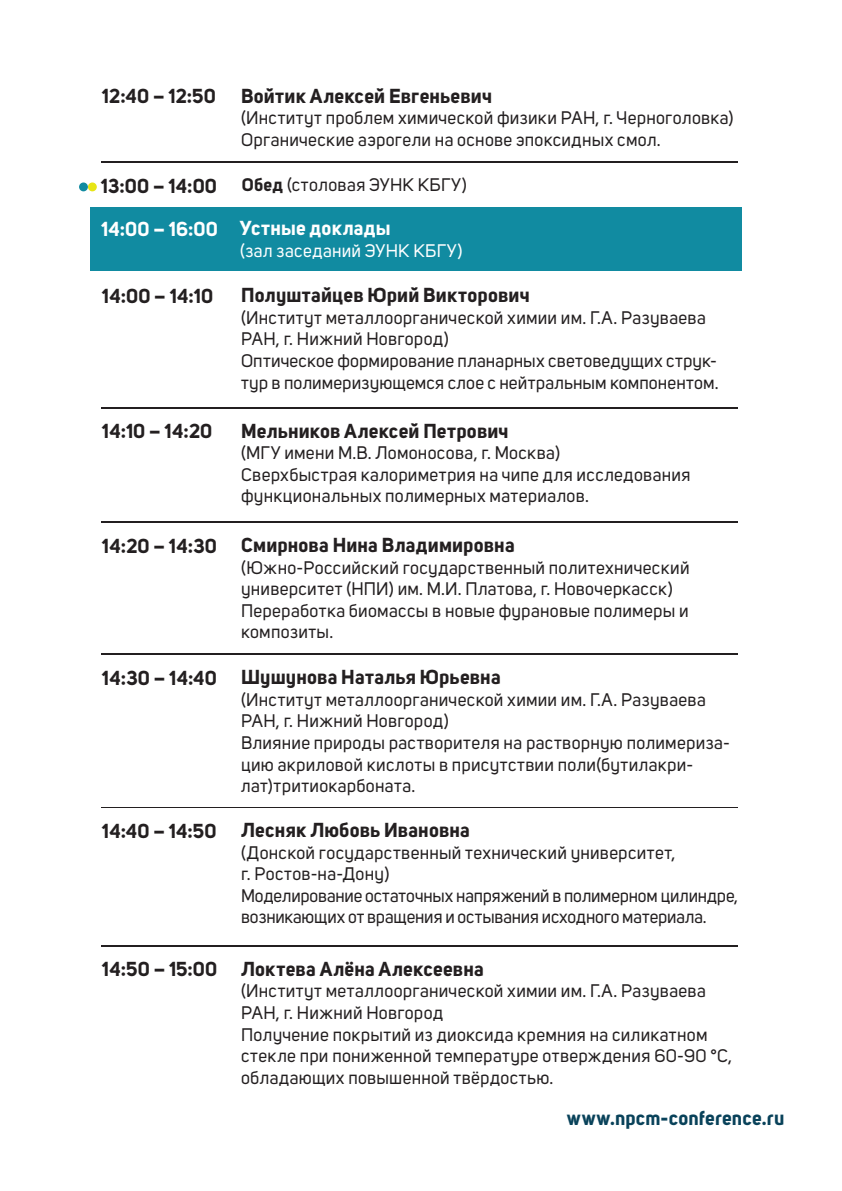
<style>
.page{position:relative;width:842px;height:1191px;background:#fff}
.page>*{position:absolute;margin:0;border:0;box-sizing:border-box;transform-origin:0 0}
.t1{font:700 20px "Uni Sans";letter-spacing:.01em;color:#231f20}
.t2{font:700 20px "Uni Sans";letter-spacing:.01em;color:#fff}
.t3{font:700 20px "Uni Sans";letter-spacing:.015em;color:#09425a}
.t4{font:18px/21.6px "Uni Sans";letter-spacing:.015em;color:#231f20}
.t5{font:18px "Uni Sans";letter-spacing:.03em;color:#fff}
.s1{font-weight:700;font-size:20px}
.s2{font-weight:700}
</style>
<div class="page">
<div style="left:90px;top:207px;width:651px;height:64px;background:#118ba1"></div>
<hr style="left:102px;top:162px;width:636px;height:1px;background:#231f20">
<hr style="left:102px;top:407px;width:636px;height:1px;background:#231f20">
<hr style="left:102px;top:522px;width:636px;height:1px;background:#231f20">
<hr style="left:102px;top:654px;width:636px;height:1px;background:#231f20">
<hr style="left:102px;top:806px;width:636px;height:1px;background:#231f20">
<hr style="left:102px;top:945px;width:636px;height:1px;background:#231f20">
<div style="left:88px;top:182px;width:9px;height:9px;background:#e7e515;border-radius:50%"></div>
<div style="left:79px;top:182px;width:9px;height:9px;background:#118ba1;border-radius:50%"></div>
<p class="t1" style="left:102px;top:84px;width:116px">12:40 – 12:50</p>
<p class="t1" style="left:241px;top:83px;width:252px">Войтик Алексей Евгеньевич</p>
<p class="t4" style="left:241px;top:107px;width:494px">(Институт проблем химической физики РАН, г. Черноголовка)<br>Органические аэрогели на основе эпоксидных смол.</p>
<p class="t4" style="left:101px;top:174px;width:368px"><span class="s1">13:00 – 14:00</span> <span class="s2">Обед</span> (столовая ЭУНК КБГУ)</p>
<p class="t2" style="left:240px;top:216px;width:152px">Устные доклады</p>
<p class="t5" style="left:240px;top:240px;width:224px">(зал заседаний ЭУНК КБГУ)</p>
<p class="t2" style="left:101px;top:217px;width:118px">14:00 – 16:00</p>
<p class="t1" style="left:102px;top:283px;width:113px">14:00 – 14:10</p>
<p class="t1" style="left:241px;top:283px;width:290px">Полуштайцев Юрий Викторович</p>
<p class="t4" style="left:241px;top:307px;width:479px">(Институт металлоорганической химии им. Г.А. Разуваева РАН, г. Нижний Новгород)<br>Оптическое формирование планарных световедущих струк&shy;тур в полимеризующемся слое с нейтральным компонентом.</p>
<p class="t1" style="left:102px;top:419px;width:112px">14:10 – 14:20</p>
<p class="t1" style="left:241px;top:418px;width:269px">Мельников Алексей Петрович</p>
<p class="t4" style="left:241px;top:442px;width:451px">(МГУ имени М.В. Ломоносова, г. Москва)<br>Сверхбыстрая калориметрия на чипе для исследования функциональных полимерных материалов.</p>
<p class="t1" style="left:102px;top:533px;width:117px">14:20 – 14:30</p>
<p class="t1" style="left:241px;top:532px;width:275px">Смирнова Нина Владимировна</p>
<p class="t4" style="left:241px;top:557px;width:450px">(Южно-Российский государственный политехнический университет (НПИ) им. М.И. Платова, г. Новочеркасск)<br>Переработка биомассы в новые фурановые полимеры и композиты.</p>
<p class="t1" style="left:102px;top:665px;width:116px">14:30 – 14:40</p>
<p class="t1" style="left:241px;top:664px;width:261px">Шушунова Наталья Юрьевна</p>
<p class="t4" style="left:241px;top:689px;width:490px">(Институт металлоорганической химии им. Г.А. Разуваева РАН, г. Нижний Новгород)<br>Влияние природы растворителя на растворную полимериза&shy;цию акриловой кислоты в присутствии поли(бутилакри&shy;лат)тритиокарбоната.</p>
<p class="t1" style="left:102px;top:818px;width:116px">14:40 – 14:50</p>
<p class="t1" style="left:241px;top:817px;width:230px">Лесняк Любовь Ивановна</p>
<p class="t4" style="left:241px;top:841px;width:499px">(Донской государственный технический университет,<br>г. Ростов-на-Дону)<br>Моделирование остаточных напряжений в полимерном цилиндре, возникающих от вращения и остывания исходного материала.</p>
<p class="t1" style="left:102px;top:957px;width:117px">14:50 – 15:00</p>
<p class="t1" style="left:241px;top:956px;width:244px">Локтева Алёна Алексеевна</p>
<p class="t4" style="left:241px;top:980px;width:493px">(Институт металлоорганической химии им. Г.А. Разуваева РАН, г. Нижний Новгород<br>Получение покрытий из диоксида кремния на силикатном стекле при пониженной температуре отверждения 60-90 °C, обладающих повышенной твёрдостью.</p>
<p class="t3" style="left:567px;top:1105px;width:219px">www.npcm-conference.ru</p>
</div>
